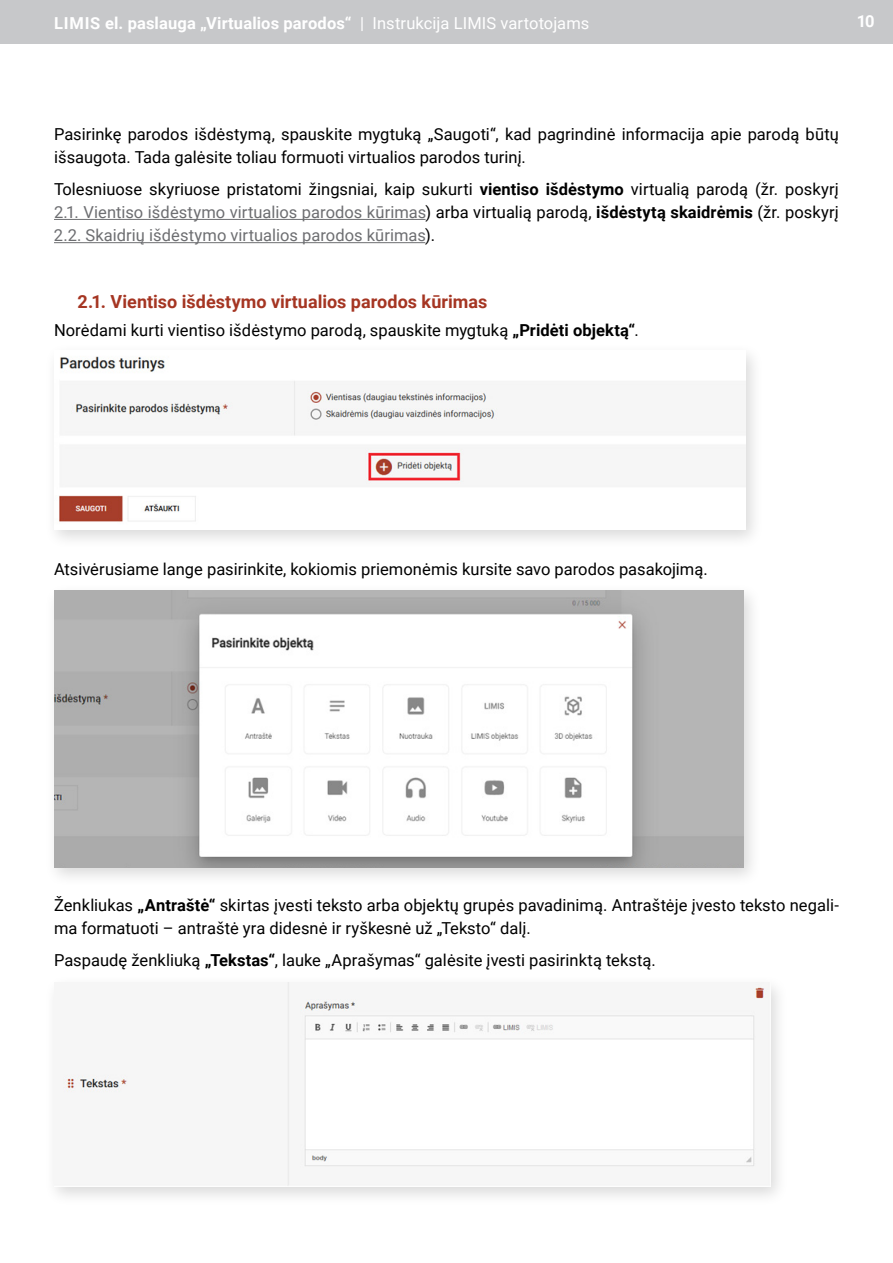
<style>
.page{position:relative;width:893px;height:1263px;background:#fff}
.page>*{position:absolute;margin:0;border:0;box-sizing:border-box;transform-origin:0 0}
.t1{font:700 18px "Roboto";color:#a53522}
.t2{font:16.5px/23.2px "Roboto";color:#000}
.t3{font:700 16.5px "Roboto";letter-spacing:.01em;color:#fff}
.s1{font-weight:400}
.s2{font-weight:700}
.s3{color:#6d6e71}
</style>
<div class="page">
<div style="left:0;top:0;width:893px;height:44px;background:#c7c8ca"></div>
<hr style="left:54px;top:219px;width:372px;height:1px;background:#6d6e71">
<hr style="left:54px;top:242px;width:371px;height:1px;background:#6d6e71">
<div style="left:44px;top:343px;width:720px;height:206px;background:#000;opacity:.15"></div>
<img style="left:54px;top:351px;width:692px;height:178px">
<div style="left:44px;top:583px;width:718px;height:304px;background:#000;opacity:.15"></div>
<img style="left:54px;top:591px;width:689px;height:276px">
<div style="left:44px;top:975px;width:744px;height:231px;background:#000;opacity:.15"></div>
<img style="left:54px;top:983px;width:716px;height:203px">
<p class="t3" style="left:54px;top:11px;width:537px">LIMIS el. paslauga „Virtualios parodos“ <span class="s1">| Instrukcija LIMIS vartotojams</span></p>
<p class="t3" style="left:857px;top:10px;width:20px">10</p>
<p class="t2" style="left:54px;top:122px;width:786px">Pasirinkę parodos išdėstymą, spauskite mygtuką „Saugoti“, kad pagrindinė informacija apie parodą būtų išsaugota. Tada galėsite toliau formuoti virtualios parodos turinį.</p>
<p class="t2" style="left:54px;top:177px;width:786px;text-align:justify">Tolesniuose skyriuose pristatomi žingsniai, kaip sukurti <span class="s2">vientiso išdėstymo</span> virtualią parodą (žr. poskyrį <span class="s3">2.1. Vientiso išdėstymo virtualios parodos kūrimas</span>) arba virtualią parodą, <span class="s2">išdėstytą skaidrėmis</span> (žr. poskyrį <span class="s3">2.2. Skaidrių išdėstymo virtualios parodos kūrimas</span>).</p>
<p class="t1" style="left:77px;top:289px;width:411px">2.1. Vientiso išdėstymo virtualios parodos kūrimas</p>
<p class="t2" style="left:54px;top:317px;width:586px">Norėdami kurti vientiso išdėstymo parodą, spauskite mygtuką <span class="s2">„Pridėti objektą“</span>.</p>
<p class="t2" style="left:54px;top:556px;width:655px">Atsivėrusiame lange pasirinkite, kokiomis priemonėmis kursite savo parodos pasakojimą.</p>
<p class="t2" style="left:54px;top:893px;width:786px">Ženkliukas <span class="s2">„Antraštė“</span> skirtas įvesti teksto arba objektų grupės pavadinimą. Antraštėje įvesto teksto negali&shy;ma formatuoti – antraštė yra didesnė ir ryškesnė už „Teksto“ dalį.</p>
<p class="t2" style="left:54px;top:948px;width:603px">Paspaudę ženkliuką <span class="s2">„Tekstas“</span>, lauke „Aprašymas“ galėsite įvesti pasirinktą tekstą.</p>
</div>
